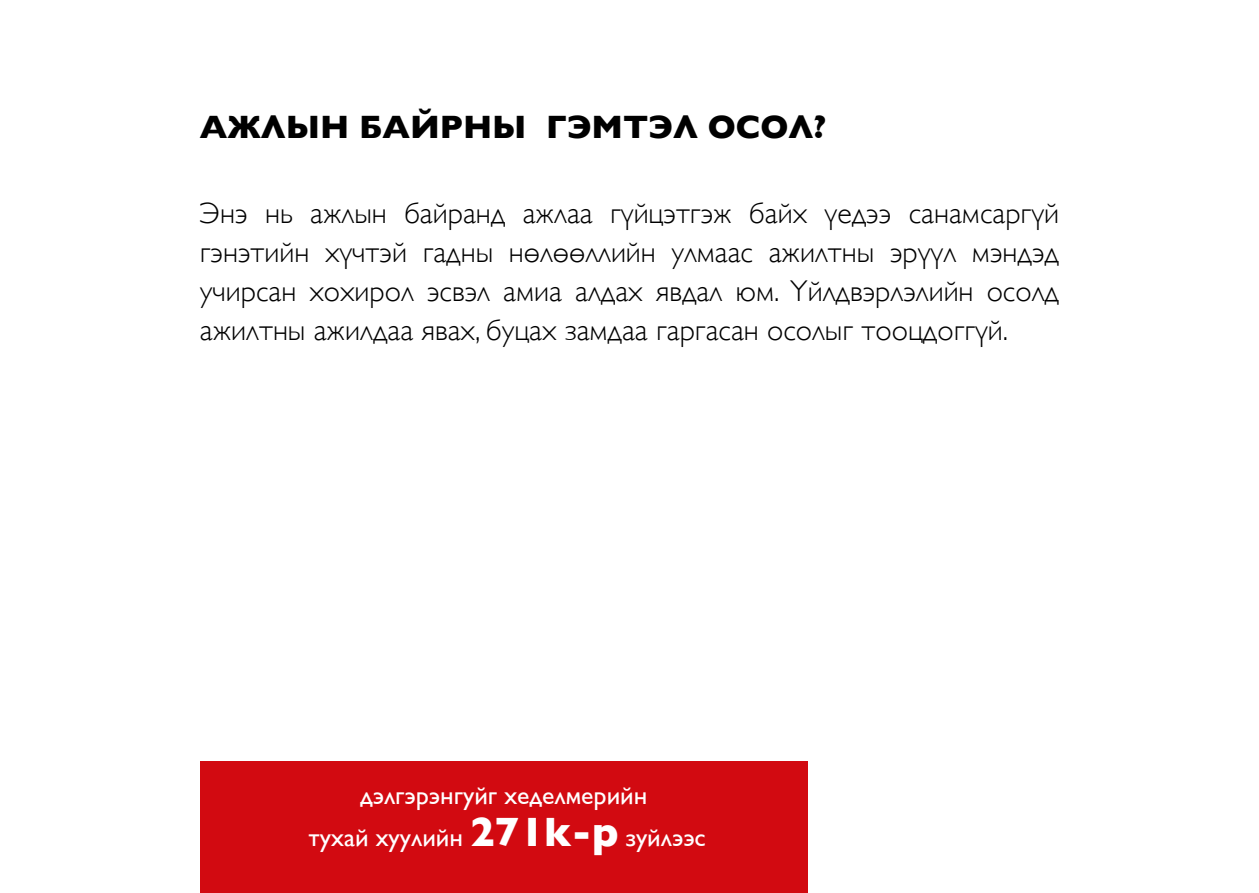
<style>
.page{position:relative;width:1259px;height:893px;background:#fff}
.page>*{position:absolute;margin:0;border:0;box-sizing:border-box;transform-origin:0 0}
.t1{font:700 33px "Gill Sans";color:#000}
.t2{font:300 30px/39px "Gill Sans";color:#000;text-align:justify}
.t3{font:25.8px/41.7px "Gill Sans";color:#fff;text-align:center}
.s1{font-weight:700;font-size:41.7px}
</style>
<div class="page">
<div style="left:200px;top:761px;width:607px;height:132px;background:#d20a11"></div>
<p class="t1" style="left:200px;top:101px;width:628px">АЖЛЫН БАЙРНЫ ГЭМТЭЛ ОСОЛ?</p>
<p class="t2" style="left:200px;top:192px;width:860px">Энэ нь ажлын байранд ажлаа гүйцэтгэж байх үедээ санамсаргүй гэнэтийн хүчтэй гадны нөлөөллийн улмаас ажилтны эрүүл мэндэд учирсан хохирол эсвэл амиа алдах явдал юм. Үйлдвэрлэлийн осолд ажилтны ажилдаа явах, буцах замдаа гаргасан осолыг тооцдoггүй.</p>
<p class="t3" style="left:308px;top:775px;width:399px">дэлгэрэнгуйг хеделмерийн<br>тухай хуулийн <span class="s1">271k-р</span> зуйлээс</p>
</div>
